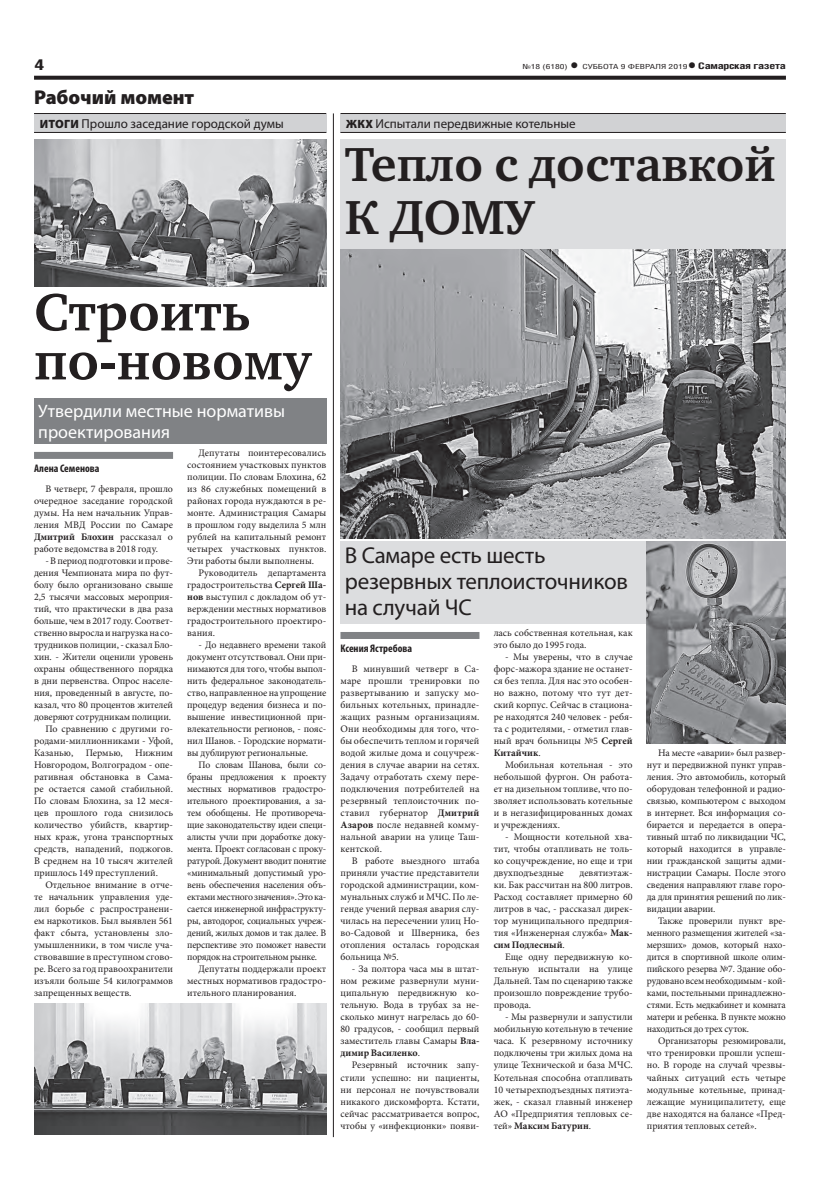
<style>
.page{position:relative;width:820px;height:1191px;background:#fff}
.page>*{position:absolute;margin:0;border:0;box-sizing:border-box;transform-origin:0 0}
.ЗАГОЛОВОК{font:700 54px/49px "Charter C";color:#231f20}
.ЗАГОЛОВОК-2{font:700 49px/53px "Charter C";color:#231f20}
.ПОДЗАГОЛОВОК{font:23px/26px "Myriad Pro";letter-spacing:-.01em;color:#231f20}
.рубрика{font:900 20px "Myriad Pro";letter-spacing:-.005em;color:#231f20}
.ПОДЗАГОЛОВОК-2{font:18px/21.6px "Myriad Pro";color:#fff}
.t1{font:700 15px "Helios Cond";color:#231f20;scale:1.4 1}
.РУБРИКА{font:13px "Myriad Pro";color:#231f20}
.АВТОР_чб{font:700 condensed 11px "Myriad Pro";color:#231f20}
.ОСНОВНОЙ{font:10px/12px "Minion Pro";color:#231f20;text-align:justify}
.t2{font:700 9px "Helios Cond";letter-spacing:-.02em;color:#231f20;scale:1.4 1}
.t3{font:7px "Helios Cond";color:#231f20;scale:1.4 1}
.s1{font-weight:700;font-size:16px}
.s2{font-size:16px}
.s3{font-weight:900;font-size:12px}
.s4{font-weight:700}
</style>
<div class="page">
<svg style="left:34px;top:76px;width:751px;height:4px;background:#322f2f"></svg>
<div style="left:34px;top:452px;width:139px;height:7px;background:#808285"></div>
<div style="left:34px;top:114px;width:292px;height:18px;background:#d1d2d4"></div>
<hr style="left:34px;top:113px;width:292px;height:1px;background:#231f20">
<hr style="left:34px;top:132px;width:292px;height:1px;background:#231f20">
<div style="left:340px;top:114px;width:445px;height:18px;background:#d1d2d4"></div>
<hr style="left:340px;top:113px;width:445px;height:1px;background:#231f20">
<hr style="left:340px;top:132px;width:445px;height:1px;background:#231f20">
<img style="left:34px;top:139px;width:292px;height:147px">
<img style="left:34px;top:1003px;width:292px;height:131px">
<div style="left:34px;top:399px;width:292px;height:45px;background:#808285"></div>
<hr style="left:333px;top:113px;width:1px;height:1024px;background:#231f20">
<div style="left:340px;top:632px;width:139px;height:7px;background:#808285"></div>
<div style="left:340px;top:139px;width:445px;height:110px;background:#dcdddf"></div>
<img style="left:340px;top:249px;width:445px;height:290px">
<div style="left:340px;top:542px;width:445px;height:82px;background:#dcdddf"></div>
<img style="left:646px;top:542px;width:139px;height:201px">
<p class="t1" style="left:34px;top:55px;width:9px">4</p>
<p class="t3" style="left:522px;top:63px;width:119px">№18 (6180) <span class="s1">•</span> СУББОТА 9 ФЕВРАЛЯ 2019</p>
<p class="t2" style="left:687px;top:61px;width:72px"><span class="s2">•</span> Самарская газета</p>
<p class="рубрика" style="left:34px;top:85px;width:162px">Рабочий момент</p>
<p class="РУБРИКА" style="left:40px;top:116px;width:245px"><span class="s3">ИТОГИ</span> Прошло заседание городской думы</p>
<p class="РУБРИКА" style="left:346px;top:116px;width:231px"><span class="s3">ЖКХ</span> Испытали передвижные котельные</p>
<p class="ЗАГОЛОВОК-2" style="left:344px;top:138px;width:432px">Тепло с доставкой<br>К ДОМУ</p>
<p class="ЗАГОЛОВОК" style="left:34px;top:288px;width:278px">Строить по-новому</p>
<p class="ПОДЗАГОЛОВОК-2" style="left:38px;top:399px;width:248px">Утвердили местные нормативы проектирования</p>
<p class="АВТОР_чб" style="left:34px;top:462px;width:67px">Алена Семенова</p>
<p class="ОСНОВНОЙ" style="left:34px;top:483px;width:140px;text-indent:11px">В четверг, 7 февраля, прошло очередное заседание городской думы. На нем начальник Управ&shy;ления МВД России по Самаре <span class="s4">Дмитрий Блохин</span> рассказал о работе ведомства в 2018 году.</p>
<p class="ОСНОВНОЙ" style="left:34px;top:555px;width:140px;text-indent:11px">- В период подготовки и прове&shy;дения Чемпионата мира по фут&shy;болу было организовано свыше 2,5 тысячи массовых мероприя&shy;тий, что практически в два раза больше, чем в 2017 году. Соответ&shy;ственно выросла и нагрузка на со&shy;трудников полиции, - сказал Бло&shy;хин. - Жители оценили уровень охраны общественного порядка в дни первенства. Опрос населе&shy;ния, проведенный в августе, по&shy;казал, что 80 процентов жителей доверяют сотрудникам полиции.</p>
<p class="ОСНОВНОЙ" style="left:34px;top:723px;width:140px;text-indent:11px">По сравнению с другими го&shy;родами-миллионниками - Уфой, Казанью, Пермью, Нижним Новгородом, Волгоградом - опе&shy;ративная обстановка в Сама&shy;ре остается cамой стабильной.<br>По словам Блохина, за 12 меся&shy;цев прошлого года снизилось количество убийств, квартир&shy;ных краж, угона транспортных средств, нападений, поджогов.<br>В среднем на 10 тысяч жителей пришлось 149 преступлений.</p>
<p class="ОСНОВНОЙ" style="left:34px;top:879px;width:140px;text-indent:11px">Отдельное внимание в отче&shy;те начальник управления уде&shy;лил борьбе с распространени&shy;ем наркотиков. Был выявлен 561 факт сбыта, установлены зло&shy;умышленники, в том числе уча&shy;ствовавшие в преступном сгово&shy;ре. Всего за год правоохранители изъяли больше 54 килограммов запрещенных веществ.</p>
<p class="ОСНОВНОЙ" style="left:187px;top:447px;width:140px;text-indent:11px">Депутаты поинтересовались состоянием участковых пунктов полиции. По словам Блохина, 62 из 86 служебных помещений в районах города нуждаются в ре&shy;монте. Администрация Самары в прошлом году выделила 5 млн рублей на капитальный ремонт четырех участковых пунктов.<br>Эти работы были выполнены.</p>
<p class="ОСНОВНОЙ" style="left:187px;top:567px;width:140px;text-indent:11px">Руководитель департамента градостроительства <span class="s4">Сергей Ша&shy;нов</span> выступил с докладом об ут&shy;верждении местных нормативов градостроительного проектиро&shy;вания.</p>
<p class="ОСНОВНОЙ" style="left:187px;top:639px;width:140px;text-indent:11px">- До недавнего времени такой документ отсутствовал. Они при&shy;нимаются для того, чтобы выпол&shy;нить федеральное законодатель&shy;ство, направленное на упрощение процедур ведения бизнеса и по&shy;вышение инвестиционной при&shy;влекательности регионов, - пояс&shy;нил Шанов. - Городские нормати&shy;вы дублируют региональные.</p>
<p class="ОСНОВНОЙ" style="left:187px;top:759px;width:140px;text-indent:11px">По словам Шанова, были со&shy;браны предложения к проекту местных нормативов градостро&shy;ительного проектирования, а за&shy;тем обобщены. Не противореча&shy;щие законодательству идеи специ&shy;алисты учли при доработке доку&shy;мента. Проект согласован с проку&shy;ратурой. Документ вводит понятие «минимальный допустимый уро&shy;вень обеспечения населения объ&shy;ектами местного значения». Это ка&shy;сается инженерной инфраструкту&shy;ры, автодорог, социальных учреж&shy;дений, жилых домов и так далее. В перспективе это поможет навести порядок на строительном рынке.</p>
<p class="ОСНОВНОЙ" style="left:187px;top:963px;width:140px;text-indent:11px">Депутаты поддержали проект местных нормативов градостро&shy;ительного планирования.</p>
<p class="ПОДЗАГОЛОВОК" style="left:344px;top:542px;width:284px">В Самаре есть шесть резервных теплоисточников на случай ЧС</p>
<p class="АВТОР_чб" style="left:340px;top:642px;width:73px">Ксения Ястребова</p>
<p class="ОСНОВНОЙ" style="left:340px;top:663px;width:140px;text-indent:11px">В минувший четверг в Са&shy;маре прошли тренировки по развертыванию и запуску мо&shy;бильных котельных, принадле&shy;жащих разным организациям.<br>Они необходимы для того, что&shy;бы обеспечить теплом и горячей водой жилые дома и соцучреж&shy;дения в случае аварии на сетях.<br>Задачу отработать схему пере&shy;подключения потребителей на резервный теплоисточник по&shy;ставил губернатор <span class="s4">Дмитрий Азаров</span> после недавней комму&shy;нальной аварии на улице Таш&shy;кентской.</p>
<p class="ОСНОВНОЙ" style="left:340px;top:855px;width:140px;text-indent:11px">В работе выездного штаба приняли участие представители городской администрации, ком&shy;мунальных служб и МЧС. По ле&shy;генде учений первая авария слу&shy;чилась на пересечении улиц Но&shy;во-Садовой и Шверника, без отопления осталась городская больница №5.</p>
<p class="ОСНОВНОЙ" style="left:340px;top:963px;width:140px;text-indent:11px">- За полтора часа мы в штат&shy;ном режиме развернули муни&shy;ципальную передвижную ко&shy;тельную. Вода в трубах за не&shy;сколько минут нагрелась до 60- 80 градусов, - сообщил первый заместитель главы Самары <span class="s4">Вла&shy;димир Василенко</span>.</p>
<p class="ОСНОВНОЙ" style="left:340px;top:1059px;width:140px;text-indent:11px">Резервный источник запу&shy;стили успешно: ни пациенты, ни персонал не почувствовали никакого дискомфорта. Кстати, сейчас рассматривается вопрос, чтобы у «инфекционки» появи-</p>
<p class="ОСНОВНОЙ" style="left:493px;top:627px;width:140px">лась собственная котельная, как это было до 1995 года.</p>
<p class="ОСНОВНОЙ" style="left:493px;top:651px;width:140px;text-indent:11px">- Мы уверены, что в случае форс-мажора здание не останет&shy;ся без тепла. Для нас это особен&shy;но важно, потому что тут дет&shy;ский корпус. Сейчас в стациона&shy;ре находятся 240 человек - ребя&shy;та с родителями, - отметил глав&shy;ный врач больницы №5 <span class="s4">Сергей Китайчик</span>.</p>
<p class="ОСНОВНОЙ" style="left:493px;top:759px;width:140px;text-indent:11px">Мобильная котельная - это небольшой фургон. Он работа&shy;ет на дизельном топливе, что по&shy;зволяет использовать котельные и в негазифицированных домах и учреждениях.</p>
<p class="ОСНОВНОЙ" style="left:493px;top:831px;width:140px;text-indent:11px">- Мощности котельной хва&shy;тит, чтобы отапливать не толь&shy;ко соцучреждение, но еще и три двухподъездные</p>
<p class="ОСНОВНОЙ" style="left:493px;top:867px;width:140px;text-indent:86px">девятиэтаж&shy;ки. Бак рассчитан на 800 литров.<br>Расход составляет примерно 60 литров в час, - рассказал дирек&shy;тор муниципального предприя&shy;тия «Инженерная служба» <span class="s4">Мак&shy;сим Подлесный</span>.</p>
<p class="ОСНОВНОЙ" style="left:493px;top:951px;width:140px;text-indent:11px">Еще одну передвижную ко&shy;тельную испытали на улице Дальней. Там по сценарию также произошло повреждение трубо&shy;провода.</p>
<p class="ОСНОВНОЙ" style="left:493px;top:1011px;width:140px;text-indent:11px">- Мы развернули и запустили мобильную котельную в течение часа. К резервному источнику подключены три жилых дома на улице Технической и база МЧС.<br>Котельная способна отапливать 10 четырехподъездных пятиэта&shy;жек, - сказал главный инженер АО «Предприятия тепловых се&shy;тей» <span class="s4">Максим Батурин</span>.</p>
<p class="ОСНОВНОЙ" style="left:646px;top:747px;width:140px;text-indent:11px">На месте «аварии» был развер&shy;нут и передвижной пункт управ&shy;ления. Это автомобиль, который оборудован телефонной и радио&shy;связью, компьютером с выходом в интернет. Вся информация со&shy;бирается и передается в опера&shy;тивный штаб по ликвидации ЧС, который находится в управле&shy;нии гражданской защиты адми&shy;нистрации Самары. После этого сведения направляют главе горо&shy;да для принятия решений по лик&shy;видации аварии.</p>
<p class="ОСНОВНОЙ" style="left:646px;top:915px;width:140px;text-indent:11px">Также проверили пункт вре&shy;менного размещения жителей «за&shy;мерзших» домов, который нахо&shy;дится в спортивной школе олим&shy;пийского резерва №7. Здание обо&shy;рудовано всем необходимым - кой&shy;ками, постельными принадлежно&shy;стями. Есть медкабинет и комната матери и ребенка. В пункте можно находиться до трех суток.</p>
<p class="ОСНОВНОЙ" style="left:646px;top:1035px;width:140px;text-indent:11px">Организаторы резюмировали, что тренировки прошли успеш&shy;но. В городе на случай чрезвы&shy;чайных ситуаций есть четыре модульные котельные, принад&shy;лежащие муниципалитету, еще две находятся на балансе «Пред&shy;приятия тепловых сетей».</p>
</div>
